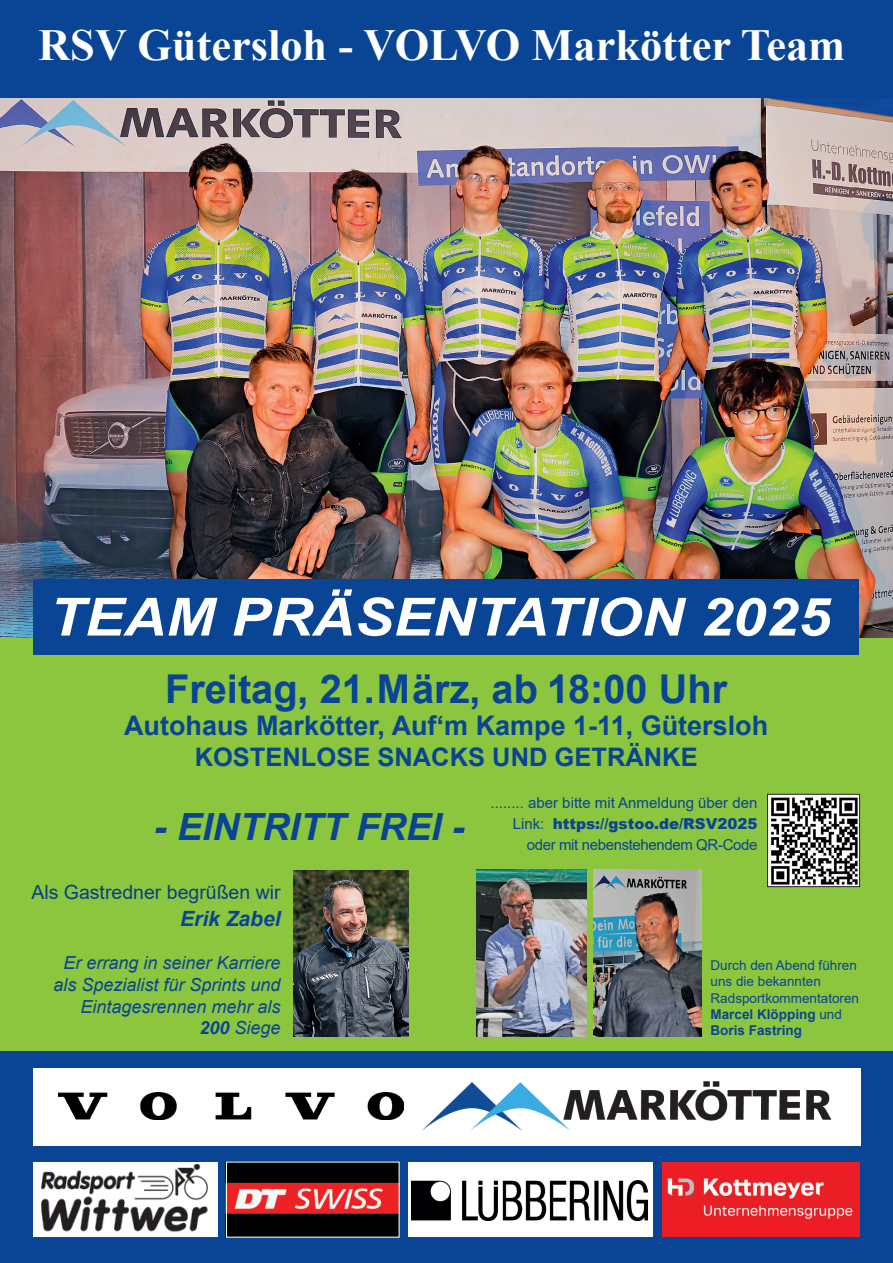
<style>
.page{position:relative;width:893px;height:1263px;background:#8bc63e}
.page>*{position:absolute;margin:0;border:0;box-sizing:border-box;transform-origin:0 0}
.t1{font:italic 700 52.65px "Arial";color:#fff;scale:1.11 1}
.t2{font:700 44.4px "Times New Roman";color:#fff}
.t3{font:700 39.75px "Arial";color:#094594}
.t4{font:italic 700 37.5px "Arial";color:#094594}
.t5{font:700 27px "Arial";color:#094594}
.t6{font:700 25.5px "Arial";color:#094594}
.t7{font:italic 700 21px "Arial";color:#094594}
.t8{font:19.5px "Arial";color:#083e89}
.t9{font:italic 18px/21.6px "Arial";color:#094594;text-align:right}
.t10{font:15px/21px "Arial";letter-spacing:-.01em;color:#094594;text-align:right}
.t11{font:13.5px/16.2px "Arial";color:#094594}
.s1{font-weight:900}
.s2{font-weight:700}
</style>
<div class="page">
<img style="left:0;top:98px;width:893px;height:540px">
<div style="left:0;top:0;width:893px;height:98px;background:#094594"></div>
<div style="left:0;top:1052px;width:893px;height:211px;background:#094594"></div>
<div style="left:34px;top:579px;width:825px;height:76px;background:#094594"></div>
<div style="left:33px;top:1068px;width:828px;height:77px;background:#fff"></div>
<img style="left:59px;top:1092px;width:344px;height:28px">
<div style="left:33px;top:1162px;width:185px;height:75px;background:#fff"></div>
<div style="left:408px;top:1162px;width:244px;height:75px;background:#fff"></div>
<img style="left:422px;top:1081px;width:410px;height:50px">
<img style="left:41px;top:1164px;width:167px;height:68px">
<img style="left:411px;top:1180px;width:237px;height:40px">
<img style="left:228px;top:1163px;width:170px;height:73px">
<div style="left:662px;top:1162px;width:197px;height:75px;background:#ee1c25"></div>
<img style="left:668px;top:1178px;width:185px;height:40px">
<img style="left:769px;top:796px;width:89px;height:89px">
<div style="left:767px;top:794px;width:93px;height:93px;border:1px solid #231f20"></div>
<img style="left:294px;top:870px;width:114px;height:166px">
<img style="left:593px;top:870px;width:108px;height:166px">
<img style="left:477px;top:870px;width:109px;height:166px">
<h2 class="t2" style="left:38px;top:13px;width:808px">RSV Gütersloh - VOLVO Markötter Team</h2>
<h1 class="t1" style="left:49px;top:582px;width:705px">TEAM PRÄSENTATION 2025</h1>
<h3 class="t3" style="left:165px;top:661px;width:564px">Freitag, 21.März, ab 18:00 Uhr</h3>
<h3 class="t5" style="left:124px;top:707px;width:646px">Autohaus Markötter, Auf‘m Kampe 1-11, Gütersloh</h3>
<h3 class="t6" style="left:195px;top:739px;width:504px">KOSTENLOSE SNACKS UND GETRÄNKE</h3>
<p class="t10" style="left:491px;top:792px;width:268px">........ aber bitte mit Anmeldung über den<br>Link: <span class="s1">https://gstoo.de/RSV2025 </span>oder mit nebenstehendem QR-Code</p>
<h3 class="t4" style="left:154px;top:801px;width:312px">- EINTRITT FREI -</h3>
<h3 class="t8" style="left:31px;top:879px;width:251px">Als Gastredner begrüßen wir</h3>
<h3 class="t7" style="left:180px;top:905px;width:102px">Erik Zabel</h3>
<p class="t9" style="left:54px;top:952px;width:229px">Er errang in seiner Karriere als Spezialist für Sprints und<br>Eintagesrennen mehr als<br><span class="s2">200</span> Siege</p>
<p class="t11" style="left:711px;top:957px;width:150px">Durch den Abend führen uns die bekannten<br>Radsportkommentatoren<br><span class="s2">Marcel Klöpping</span> und<br><span class="s2">Boris Fastring</span></p>
</div>
